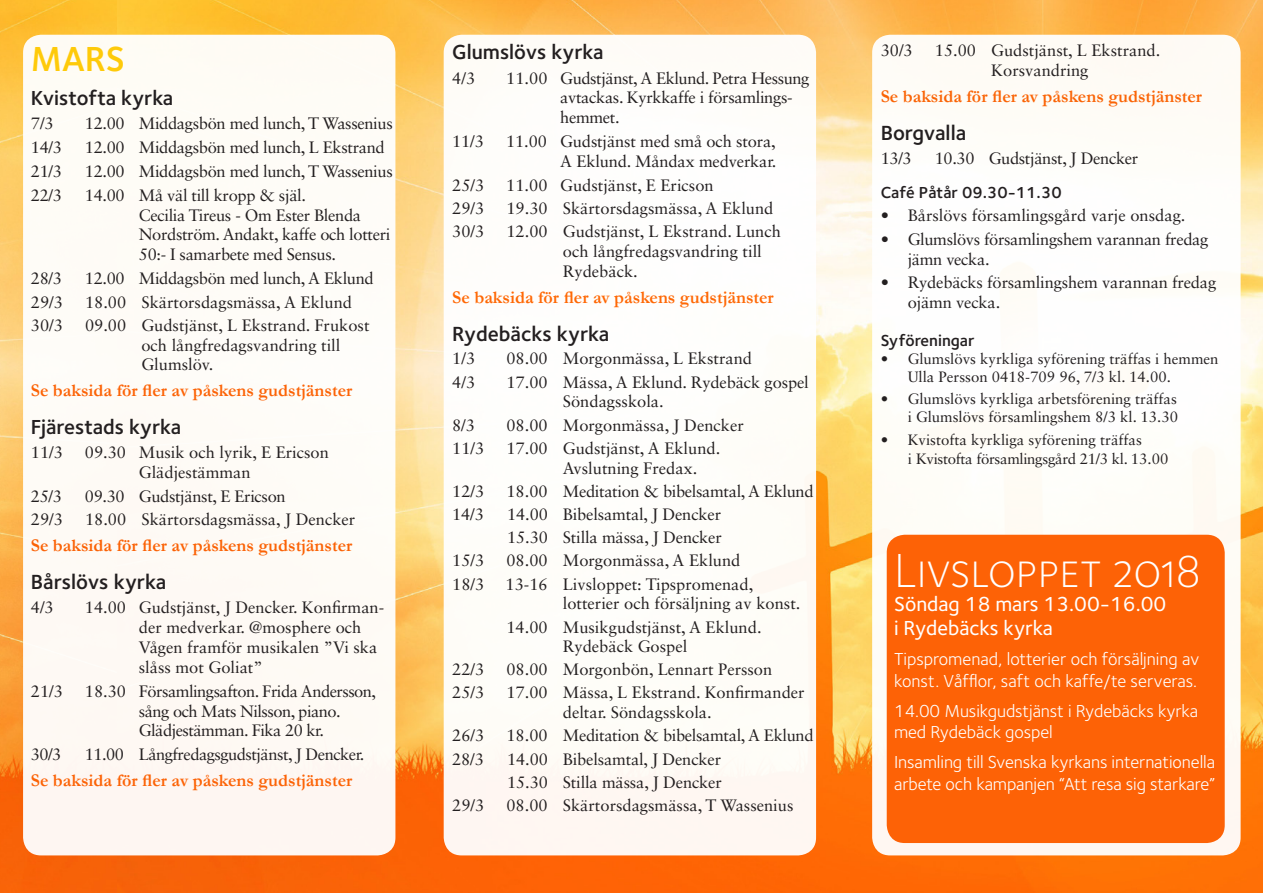
<style>
.page{position:relative;width:1263px;height:893px;background:#fff}
.page>*{position:absolute;margin:0;border:0;box-sizing:border-box;transform-origin:0 0}
.t1{font:49.5px "Foundry Sterling Light Expert";color:#fff}
.t2{font:600 36px "Foundry Sterling";color:#feca0a}
.t3{font:600 21.15px "Foundry Sterling";color:#231f20}
.t4{font:600 21px "Foundry Sterling";color:#231f20}
.t5{font:500 21px/24px "Foundry Sterling";color:#fff}
.t6{font:18px/21.6px "Foundry Sterling";letter-spacing:-.005em;color:#fff}
.t7{font:700 18px "Garamond";color:#fc6306}
.t8{font:700 18px "Garamond";color:#ff6805}
.t9{font:700 18px "Garamond";color:#fb6205}
.t10{font:700 18px "Garamond";color:#fa6406}
.t11{font:16.5px/19.8px "Sabon LT Std";color:#231f20}
.t12{font:16.5px/19.8px "Sabon LT Std";letter-spacing:-.02em;color:#231f20}
.t13{font:16.5px/19.8px "Sabon LT Std";letter-spacing:-.03em;color:#231f20}
.t14{font:600 16.5px "Foundry Sterling";color:#231f20}
.t15{font:15px/18px "Sabon LT Std";color:#231f20}
</style>
<div class="page">
<img style="left:0;top:0;width:117px;height:893px">
<img style="left:117px;top:0;width:1146px;height:893px">
<div style="left:23px;top:35px;width:372px;height:820px;background:#fefbf6;border-radius:18px"></div>
<div style="left:444px;top:35px;width:372px;height:820px;background:#fff;border-radius:18px"></div>
<div style="left:872px;top:35px;width:368px;height:820px;background:#fff;border-radius:18px"></div>
<div style="left:887px;top:535px;width:338px;height:308px;background:#fd6206;border-radius:18px"></div>
<p class="t2" style="left:31px;top:38px;width:96px">MARS</p>
<p class="t4" style="left:31px;top:85px;width:144px">Kvistofta kyrka</p>
<p class="t11" style="left:31px;top:113px;width:24px">7/3</p>
<p class="t12" style="left:85px;top:113px;width:309px">12.00 Middagsbön med lunch, T Wassenius</p>
<p class="t11" style="left:31px;top:137px;width:33px">14/3</p>
<p class="t12" style="left:85px;top:137px;width:301px">12.00 Middagsbön med lunch, L Ekstrand</p>
<p class="t11" style="left:31px;top:161px;width:33px">21/3</p>
<p class="t12" style="left:85px;top:161px;width:309px">12.00 Middagsbön med lunch, T Wassenius</p>
<p class="t11" style="left:31px;top:185px;width:33px">22/3</p>
<p class="t12" style="left:139px;top:185px;width:253px;text-indent:-54px">14.00 Må väl till kropp &amp; själ.<br>Cecilia Tireus - Om Ester Blenda<br>Nordström. Andakt, kaffe och lotteri<br>50:- I samarbete med Sensus.</p>
<p class="t11" style="left:31px;top:268px;width:33px">28/3</p>
<p class="t12" style="left:85px;top:268px;width:290px">12.00 Middagsbön med lunch, A Eklund</p>
<p class="t11" style="left:31px;top:292px;width:34px">29/3</p>
<p class="t11" style="left:85px;top:292px;width:268px">18.00 Skärtorsdagsmässa, A Eklund</p>
<p class="t11" style="left:31px;top:315px;width:34px">30/3</p>
<p class="t11" style="left:141px;top:315px;width:230px;text-indent:-56px">09.00 Gudstjänst, L Ekstrand. Frukost och långfredagsvandring till<br>Glumslöv.</p>
<p class="t7" style="left:31px;top:378px;width:323px">Se baksida för fler av påskens gudstjänster</p>
<p class="t4" style="left:31px;top:415px;width:152px">Fjärestads kyrka</p>
<p class="t11" style="left:31px;top:442px;width:34px">11/3</p>
<p class="t11" style="left:139px;top:442px;width:192px;text-indent:-54px">09.30 Musik och lyrik, E Ericson<br>Glädjestämman</p>
<p class="t11" style="left:31px;top:486px;width:33px">25/3</p>
<p class="t12" style="left:85px;top:486px;width:202px">09.30 Gudstjänst, E Ericson</p>
<p class="t11" style="left:31px;top:509px;width:34px">29/3</p>
<p class="t11" style="left:85px;top:509px;width:272px">18.00 Skärtorsdagsmässa, J Dencker</p>
<p class="t9" style="left:31px;top:533px;width:323px">Se baksida för fler av påskens gudstjänster</p>
<p class="t3" style="left:31px;top:570px;width:137px">Bårslövs kyrka</p>
<p class="t11" style="left:31px;top:597px;width:24px">4/3</p>
<p class="t11" style="left:139px;top:597px;width:247px;text-indent:-54px">14.00 Gudstjänst, J Dencker. Konfirman&shy;der medverkar. @mosphere och<br>Vågen framför musikalen ”Vi ska slåss mot Goliat”</p>
<p class="t11" style="left:31px;top:681px;width:34px">21/3</p>
<p class="t13" style="left:139px;top:681px;width:239px;text-indent:-54px">18.30 Församlingsafton. Frida Andersson, sång och Mats Nilsson, piano.<br>Glädjestämman. Fika 20 kr.</p>
<p class="t11" style="left:31px;top:745px;width:32px">30/3</p>
<p class="t13" style="left:85px;top:745px;width:281px">11.00 Långfredagsgudstjänst, J Dencker.</p>
<p class="t7" style="left:31px;top:768px;width:323px">Se baksida för fler av påskens gudstjänster</p>
<p class="t4" style="left:452px;top:40px;width:153px">Glumslövs kyrka</p>
<p class="t11" style="left:452px;top:68px;width:24px">4/3</p>
<p class="t12" style="left:560px;top:68px;width:251px;text-indent:-54px">11.00 Gudstjänst, A Eklund. Petra Hessung avtackas. Kyrkkaffe i församlings&shy;hemmet.</p>
<p class="t11" style="left:452px;top:131px;width:33px">11/3</p>
<p class="t11" style="left:506px;top:131px;width:272px;text-align:right">11.00 Gudstjänst med små och stora,<br>A Eklund. Måndax medverkar.</p>
<p class="t11" style="left:452px;top:175px;width:34px">25/3</p>
<p class="t11" style="left:506px;top:175px;width:209px">11.00 Gudstjänst, E Ericson</p>
<p class="t11" style="left:452px;top:198px;width:34px">29/3</p>
<p class="t11" style="left:506px;top:198px;width:268px">19.30 Skärtorsdagsmässa, A Eklund</p>
<p class="t11" style="left:452px;top:222px;width:34px">30/3</p>
<p class="t11" style="left:563px;top:222px;width:219px;text-indent:-56px">12.00 Gudstjänst, L Ekstrand. Lunch och långfredagsvandring till<br>Rydebäck.</p>
<p class="t8" style="left:452px;top:285px;width:323px">Se baksida för fler av påskens gudstjänster</p>
<p class="t3" style="left:452px;top:321px;width:159px">Rydebäcks kyrka</p>
<p class="t11" style="left:452px;top:348px;width:24px">1/3</p>
<p class="t11" style="left:506px;top:348px;width:247px">08.00 Morgonmässa, L Ekstrand</p>
<p class="t11" style="left:452px;top:372px;width:24px">4/3</p>
<p class="t11" style="left:563px;top:372px;width:247px;text-indent:-56px">17.00 Mässa, A Eklund. Rydebäck gospel<br>Söndagsskola.</p>
<p class="t11" style="left:452px;top:415px;width:24px">8/3</p>
<p class="t11" style="left:506px;top:415px;width:239px">08.00 Morgonmässa, J Dencker</p>
<p class="t11" style="left:452px;top:438px;width:34px">11/3</p>
<p class="t11" style="left:563px;top:438px;width:159px;text-indent:-56px">17.00 Gudstjänst, A Eklund.<br>Avslutning Fredax.</p>
<p class="t11" style="left:452px;top:481px;width:34px">12/3</p>
<p class="t12" style="left:506px;top:481px;width:309px">18.00 Meditation &amp; bibelsamtal, A Eklund</p>
<p class="t11" style="left:452px;top:504px;width:33px">14/3</p>
<p class="t11" style="left:507px;top:504px;width:215px">14.00 Bibelsamtal, J Dencker</p>
<p class="t11" style="left:507px;top:527px;width:216px">15.30 Stilla mässa, J Dencker</p>
<p class="t11" style="left:452px;top:550px;width:34px">15/3</p>
<p class="t11" style="left:506px;top:550px;width:235px">08.00 Morgonmässa, A Eklund</p>
<p class="t11" style="left:452px;top:574px;width:34px">18/3</p>
<p class="t11" style="left:563px;top:574px;width:239px;text-indent:-57px">13-16 Livsloppet: Tipspromenad, lotterier och försäljning av konst.</p>
<p class="t11" style="left:563px;top:617px;width:200px;text-indent:-56px">14.00 Musikgudstjänst, A Eklund.<br>Rydebäck Gospel</p>
<p class="t11" style="left:452px;top:659px;width:34px">22/3</p>
<p class="t11" style="left:506px;top:659px;width:267px">08.00 Morgonbön, Lennart Persson</p>
<p class="t11" style="left:452px;top:683px;width:34px">25/3</p>
<p class="t11" style="left:563px;top:683px;width:243px;text-indent:-56px">17.00 Mässa, L Ekstrand. Konfirmander deltar. Söndagsskola.</p>
<p class="t11" style="left:452px;top:726px;width:34px">26/3</p>
<p class="t12" style="left:506px;top:726px;width:309px">18.00 Meditation &amp; bibelsamtal, A Eklund</p>
<p class="t11" style="left:452px;top:749px;width:33px">28/3</p>
<p class="t11" style="left:507px;top:749px;width:215px">14.00 Bibelsamtal, J Dencker</p>
<p class="t11" style="left:507px;top:772px;width:216px">15.30 Stilla mässa, J Dencker</p>
<p class="t11" style="left:452px;top:795px;width:34px">29/3</p>
<p class="t11" style="left:506px;top:795px;width:288px">08.00 Skärtorsdagsmässa, T Wassenius</p>
<p class="t11" style="left:881px;top:40px;width:34px">30/3</p>
<p class="t11" style="left:991px;top:40px;width:171px;text-indent:-56px">15.00 Gudstjänst, L Ekstrand.<br>Korsvandring</p>
<p class="t10" style="left:881px;top:84px;width:323px">Se baksida för fler av påskens gudstjänster</p>
<p class="t3" style="left:881px;top:120px;width:87px">Borgvalla</p>
<p class="t11" style="left:881px;top:148px;width:33px">13/3</p>
<p class="t12" style="left:935px;top:148px;width:205px">10.30 Gudstjänst, J Dencker</p>
<p class="t14" style="left:881px;top:182px;width:183px">Café Påtår 09.30-11.30</p>
<p class="t11" style="left:881px;top:205px;width:306px">• Bårslövs församlingsgård varje onsdag.</p>
<p class="t12" style="left:908px;top:229px;width:302px;text-indent:-27px">• Glumslövs församlingshem varannan fredag jämn vecka.</p>
<p class="t11" style="left:908px;top:273px;width:310px;text-indent:-27px">• Rydebäcks församlingshem varannan fredag ojämn vecka.</p>
<p class="t14" style="left:881px;top:331px;width:96px">Syföreningar</p>
<p class="t15" style="left:908px;top:350px;width:312px;text-indent:-27px">• Glumslövs kyrkliga syförening träffas i hemmen<br>Ulla Persson 0418-709 96, 7/3 kl. 14.00.</p>
<p class="t15" style="left:881px;top:390px;width:299px;text-align:right">• Glumslövs kyrkliga arbetsförening träffas i Glumslövs församlingshem 8/3 kl. 13.30</p>
<p class="t15" style="left:908px;top:429px;width:262px;line-height:19.8px;text-indent:-27px">• Kvistofta kyrkliga syförening träffas<br>i Kvistofta församlingsgård 21/3 kl. 13.00</p>
<p class="t1" style="left:894px;top:542px;width:308px">Livsloppet 2018</p>
<p class="t5" style="left:894px;top:592px;width:274px">Söndag 18 mars 13.00-16.00 i Rydebäcks kyrka</p>
<p class="t6" style="left:894px;top:648px;width:307px">Tipspromenad, lotterier och försäljning av konst. Våfflor, saft och kaffe/te serveras.</p>
<p class="t6" style="left:894px;top:700px;width:306px">14.00 Musikgudstjänst i Rydebäcks kyrka med Rydebäck gospel</p>
<p class="t6" style="left:894px;top:751px;width:323px">Insamling till Svenska kyrkans internationella arbete och kampanjen “Att resa sig starkare”</p>
</div>
